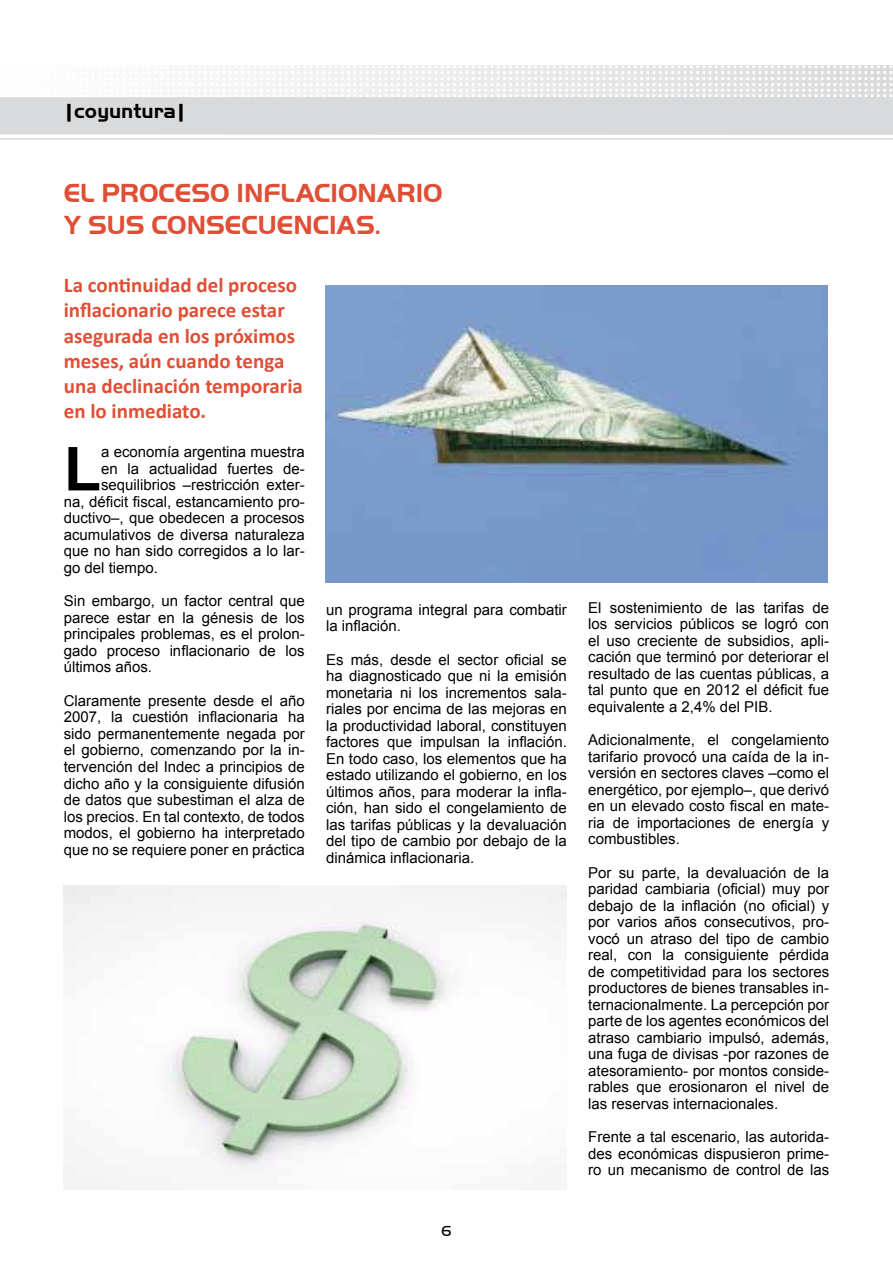
<style>
.page{position:relative;width:893px;height:1263px;background:#fff}
.page>*{position:absolute;margin:0;border:0;box-sizing:border-box;transform-origin:0 0}
.t1{font:700 61.05px "Arial";color:#000}
.t2{font:700 27px/32.4px "Handel Got D";color:#df4f35}
.t3{font:700 21px/25.2px "Calibri";color:#df4f35}
.t4{font:700 21px "Handel Got D";color:#000}
.t5{font:15px/16.5px "Arial";color:#000;text-align:justify}
.t6{font:15px "Handel Got D Ligh";color:#000}
</style>
<div class="page">
<svg style="left:0;top:65px;width:893px;height:75px"></svg>
<img style="left:326px;top:286px;width:501px;height:296px">
<img style="left:63px;top:885px;width:504px;height:304px">
<h3 class="t4" style="left:64px;top:100px;width:124px">|coyuntura|</h3>
<h2 class="t2" style="left:64px;top:177px;width:380px">EL PROCESO INFLACIONARIO<br>Y SUS CONSECUENCIAS.</h2>
<h3 class="t3" style="left:64px;top:272px;width:241px">La continuidad del proceso inflacionario parece estar asegurada en los próximos meses, aún cuando tenga una declinación temporaria en lo inmediato.</h3>
<h1 class="t1" style="left:64px;top:429px;width:39px">L</h1>
<p class="t5" style="left:101px;top:444px;width:205px">a economía argentina muestra</p>
<p class="t5" style="left:101px;top:461px;width:205px">en la actualidad fuertes de-</p>
<p class="t5" style="left:101px;top:477px;width:205px">sequilibrios –restricción exter-</p>
<p class="t5" style="left:64px;top:494px;width:242px">na, déficit fiscal, estancamiento pro-</p>
<p class="t5" style="left:64px;top:510px;width:242px">ductivo–, que obedecen a procesos</p>
<p class="t5" style="left:64px;top:527px;width:242px">acumulativos de diversa naturaleza</p>
<p class="t5" style="left:64px;top:543px;width:242px">que no han sido corregidos a lo lar-</p>
<p class="t5" style="left:64px;top:560px;width:96px">go del tiempo.</p>
<p class="t5" style="left:64px;top:593px;width:242px">Sin embargo, un factor central que parece estar en la génesis de los principales problemas, es el prolon&shy;gado proceso inflacionario de los últimos años.</p>
<p class="t5" style="left:64px;top:693px;width:242px">Claramente presente desde el año 2007, la cuestión inflacionaria ha sido permanentemente negada por el gobierno, comenzando por la in&shy;tervención del Indec a principios de dicho año y la consiguiente difusión de datos que subestiman el alza de los precios. En tal contexto, de todos modos, el gobierno ha interpretado que no se requiere poner en práctica</p>
<p class="t5" style="left:326px;top:601px;width:242px">un programa integral para combatir la inflación.</p>
<p class="t5" style="left:326px;top:651px;width:242px">Es más, desde el sector oficial se ha diagnosticado que ni la emisión monetaria ni los incrementos sala&shy;riales por encima de las mejoras en la productividad laboral, constituyen factores que impulsan la inflación.<br>En todo caso, los elementos que ha estado utilizando el gobierno, en los últimos años, para moderar la infla&shy;ción, han sido el congelamiento de las tarifas públicas y la devaluación del tipo de cambio por debajo de la dinámica inflacionaria.</p>
<p class="t6" style="left:441px;top:1222px;width:12px">6</p>
<p class="t5" style="left:588px;top:599px;width:242px">El sostenimiento de las tarifas de los servicios públicos se logró con el uso creciente de subsidios, apli&shy;cación que terminó por deteriorar el resultado de las cuentas públicas, a tal punto que en 2012 el déficit fue equivalente a 2,4% del PIB.</p>
<p class="t5" style="left:588px;top:732px;width:242px">Adicionalmente, el congelamiento tarifario provocó una caída de la in&shy;versión en sectores claves –como el energético, por ejemplo–, que derivó en un elevado costo fiscal en mate&shy;ria de importaciones de energía y combustibles.</p>
<p class="t5" style="left:588px;top:864px;width:242px">Por su parte, la devaluación de la paridad cambiaria (oficial) muy por debajo de la inflación (no oficial) y por varios años consecutivos, pro&shy;vocó un atraso del tipo de cambio real, con la consiguiente pérdida de competitividad para los sectores productores de bienes transables in&shy;ternacionalmente. La percepción por parte de los agentes económicos del atraso cambiario impulsó, además, una fuga de divisas -por razones de atesoramiento- por montos conside&shy;rables que erosionaron el nivel de las reservas internacionales.</p>
<p class="t5" style="left:588px;top:1129px;width:242px">Frente a tal escenario, las autorida&shy;des económicas dispusieron prime&shy;ro un mecanismo de control de las</p>
</div>
